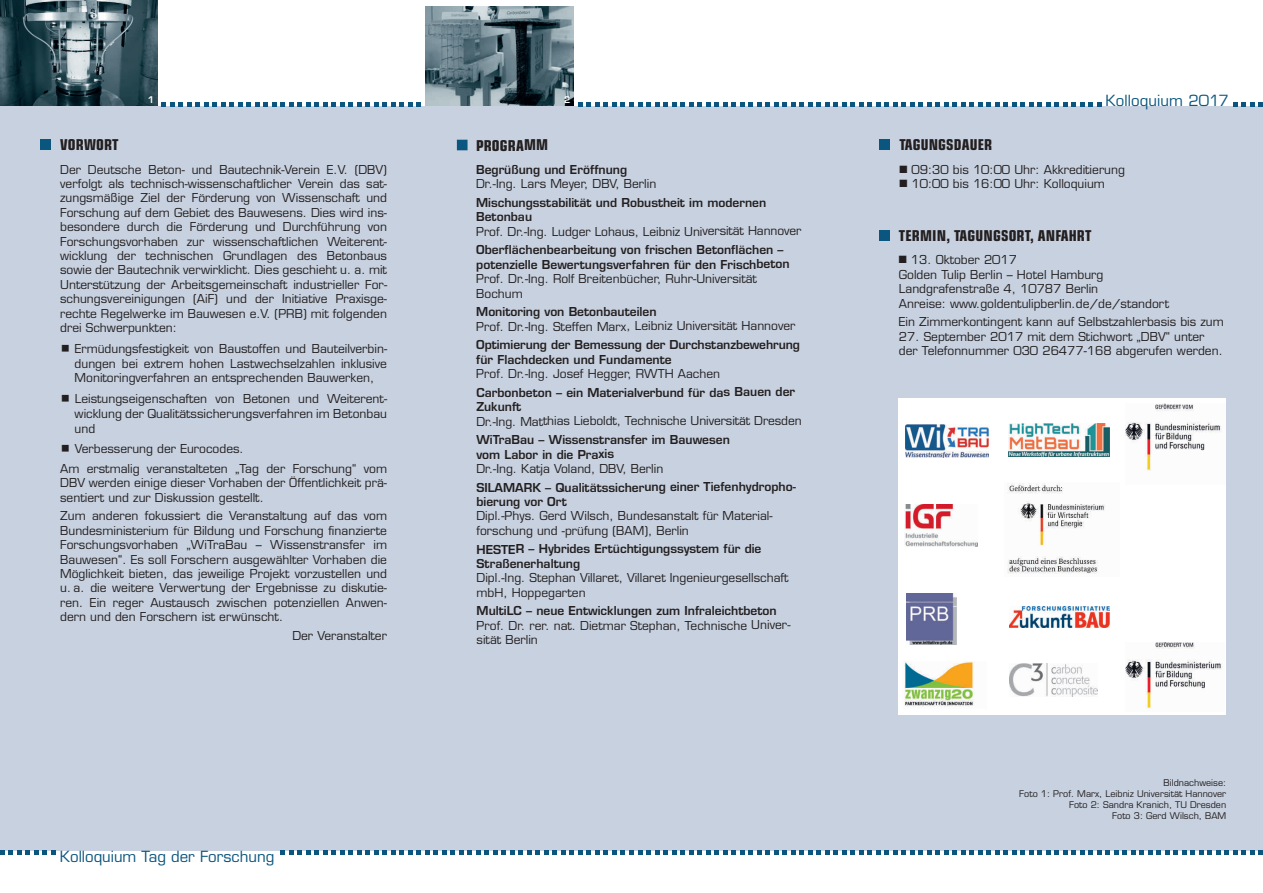
<style>
.page{position:relative;width:1263px;height:893px;background:#fff}
.page>*{position:absolute;margin:0;border:0;box-sizing:border-box;transform-origin:0 0}
.t1{font:700 condensed 15px "Eurostile LT";letter-spacing:.01em;color:#231f20}
.t2{font:15px "Eurostile LT";color:#0a567f}
.t3{font:12px/14.4px "Eurostile LT";color:#231f20}
.t4{font:600 12px/14.5px "Eurostile LT";color:#231f20}
.t5{font:9px/10.8px "Eurostile LT";color:#231f20;text-align:right}
.t6{font:600 9px "Eurostile LT";color:#fff}
.s1{font-family:"Apple SD Gothic Neo";font-weight:100}
</style>
<div class="page">
<img style="left:425px;top:7px;width:149px;height:99px">
<img style="left:0;top:0;width:157px;height:106px">
<div style="left:0;top:106px;width:1263px;height:745px;background:#c7d1df"></div>
<svg style="left:281px;top:850px;width:982px;height:5px"></svg>
<svg style="left:0;top:850px;width:55px;height:5px"></svg>
<div style="left:40px;top:139px;width:11px;height:11px;background:#0a567f"></div>
<svg style="left:1233px;top:102px;width:30px;height:4px"></svg>
<svg style="left:578px;top:102px;width:523px;height:4px"></svg>
<svg style="left:162px;top:102px;width:259px;height:4px"></svg>
<div style="left:879px;top:230px;width:11px;height:11px;background:#0a567f"></div>
<div style="left:457px;top:140px;width:10px;height:10px;background:#0a567f"></div>
<div style="left:880px;top:139px;width:10px;height:11px;background:#0a567f"></div>
<div style="left:898px;top:398px;width:328px;height:316px;background:#fff"></div>
<img style="left:906px;top:424px;width:83px;height:34px">
<img style="left:1008px;top:424px;width:102px;height:33px">
<img style="left:1125px;top:403px;width:97px;height:68px">
<img style="left:1125px;top:642px;width:98px;height:67px">
<img style="left:904px;top:505px;width:74px;height:42px">
<img style="left:1007px;top:483px;width:98px;height:91px">
<img style="left:904px;top:662px;width:70px;height:45px">
<img style="left:1010px;top:664px;width:87px;height:32px">
<img style="left:906px;top:593px;width:51px;height:51px">
<img style="left:1010px;top:606px;width:99px;height:21px">
<p class="t6" style="left:148px;top:97px;width:8px">1</p>
<p class="t6" style="left:564px;top:97px;width:8px">2</p>
<p class="t1" style="left:60px;top:139px;width:60px">VORWORT</p>
<p class="t3" style="left:60px;top:163px;width:329px;text-align:justify">Der Deutsche Beton- und Bautechnik-Verein E.V. (DBV) verfolgt als technisch-wissenschaftlicher Verein das sat&shy;zungsmäßige Ziel der Förderung von Wissenschaft und Forschung auf dem Gebiet des Bauwesens. Dies wird ins&shy;besondere durch die Förderung und Durchführung von Forschungsvorhaben zur wissenschaftlichen Weiterent&shy;wicklung der technischen Grundlagen des Betonbaus sowie der Bautechnik verwirklicht. Dies geschieht u. a. mit Unterstützung der Arbeitsgemeinschaft industrieller For&shy;schungsvereinigungen (AiF) und der Initiative Praxisge&shy;rechte Regelwerke im Bauwesen e.V. (PRB) mit folgenden drei Schwerpunkten:</p>
<p class="t3" style="left:75px;top:342px;width:314px;line-height:15px;text-align:justify;text-indent:-14px"><span class="s1">◼</span> Ermüdungsfestigkeit von Baustoffen und Bauteilverbin&shy;dungen bei extrem hohen Lastwechselzahlen inklusive Monitoringverfahren an entsprechenden Bauwerken,</p>
<p class="t3" style="left:75px;top:392px;width:314px;line-height:15px;text-align:justify;text-indent:-14px"><span class="s1">◼</span> Leistungseigenschaften von Betonen und Weiterent&shy;wicklung der Qualitätssicherungsverfahren im Betonbau und</p>
<p class="t3" style="left:60px;top:440px;width:328px;line-height:19.8px"><span class="s1">◼</span> Verbesserung der Eurocodes.<br>Am erstmalig veranstalteten „Tag der Forschung“ vom</p>
<p class="t3" style="left:60px;top:477px;width:328px">DBV werden einige dieser Vorhaben der Öffentlichkeit prä&shy;sentiert und zur Diskussion gestellt.</p>
<p class="t3" style="left:60px;top:510px;width:328px;text-align:justify">Zum anderen fokussiert die Veranstaltung auf das vom Bundesministerium für Bildung und Forschung finanzierte Forschungsvorhaben „WiTraBau – Wissenstransfer im Bauwesen“. Es soll Forschern ausgewählter Vorhaben die Möglichkeit bieten, das jeweilige Projekt vorzustellen und u. a. die weitere Verwertung der Ergebnisse zu diskutie&shy;ren. Ein reger Austausch zwischen potenziellen Anwen&shy;dern und den Forschern ist erwünscht.</p>
<p class="t3" style="left:292px;top:629px;width:96px">Der Veranstalter</p>
<p class="t2" style="left:60px;top:850px;width:216px">Kolloquium Tag der Forschung</p>
<p class="t1" style="left:476px;top:140px;width:73px">PROGRAMM</p>
<p class="t4" style="left:476px;top:163px;width:153px">Begrüßung und Eröffnung</p>
<p class="t3" style="left:476px;top:178px;width:182px">Dr.-Ing. Lars Meyer, DBV, Berlin</p>
<p class="t4" style="left:476px;top:196px;width:292px">Mischungsstabilität und Robustheit im modernen<br>Betonbau</p>
<p class="t3" style="left:476px;top:225px;width:327px">Prof. Dr.-Ing. Ludger Lohaus, Leibniz Universität Hannover</p>
<p class="t4" style="left:476px;top:244px;width:315px">Oberflächenbearbeitung von frischen Betonflächen – potenzielle Bewertungsverfahren für den Frischbeton</p>
<p class="t3" style="left:476px;top:273px;width:282px">Prof. Dr.-Ing. Rolf Breitenbücher, Ruhr-Universität<br>Bochum</p>
<p class="t4" style="left:476px;top:306px;width:182px">Monitoring von Betonbauteilen</p>
<p class="t3" style="left:476px;top:320px;width:321px">Prof. Dr.-Ing. Steffen Marx, Leibniz Universität Hannover</p>
<p class="t4" style="left:476px;top:339px;width:325px">Optimierung der Bemessung der Durchstanzbewehrung für Flachdecken und Fundamente</p>
<p class="t3" style="left:476px;top:368px;width:245px">Prof. Dr.-Ing. Josef Hegger, RWTH Aachen</p>
<p class="t4" style="left:476px;top:386px;width:320px">Carbonbeton – ein Materialverbund für das Bauen der<br>Zukunft</p>
<p class="t3" style="left:476px;top:415px;width:327px">Dr.-Ing. Matthias Lieboldt, Technische Universität Dresden</p>
<p class="t4" style="left:476px;top:434px;width:255px">WiTraBau – Wissenstransfer im Bauwesen vom Labor in die Praxis</p>
<p class="t3" style="left:476px;top:463px;width:188px">Dr.-Ing. Katja Voland, DBV, Berlin</p>
<p class="t4" style="left:476px;top:481px;width:321px">SILAMARK – Qualitätssicherung einer Tiefenhydropho&shy;bierung vor Ort</p>
<p class="t3" style="left:476px;top:510px;width:298px">Dipl.-Phys. Gerd Wilsch, Bundesanstalt für Material&shy;forschung und -prüfung (BAM), Berlin</p>
<p class="t4" style="left:476px;top:543px;width:286px">HESTER – Hybrides Ertüchtigungssystem für die<br>Straßenerhaltung</p>
<p class="t3" style="left:476px;top:572px;width:313px">Dipl.-Ing. Stephan Villaret, Villaret Ingenieurgesellschaft mbH, Hoppegarten</p>
<p class="t4" style="left:477px;top:605px;width:302px">MultiLC – neue Entwicklungen zum Infraleichtbeton</p>
<p class="t3" style="left:477px;top:619px;width:315px">Prof. Dr. rer. nat. Dietmar Stephan, Technische Univer&shy;sität Berlin</p>
<p class="t2" style="left:1106px;top:95px;width:125px">Kolloquium 2017</p>
<p class="t1" style="left:899px;top:139px;width:94px">TAGUNGSDAUER</p>
<p class="t3" style="left:899px;top:163px;width:227px">■ 09:30 bis 10:00 Uhr: Akkreditierung</p>
<p class="t3" style="left:899px;top:178px;width:207px">■ 10:00 bis 16:00 Uhr: Kolloquium</p>
<p class="t1" style="left:899px;top:230px;width:194px">TERMIN, TAGUNGSORT, ANFAHRT</p>
<p class="t3" style="left:899px;top:254px;width:272px">■ 13. Oktober 2017<br>Golden Tulip Berlin – Hotel Hamburg Landgrafenstraße 4, 10787 Berlin<br>Anreise: www.goldentulipberlin.de/de/standort</p>
<p class="t3" style="left:899px;top:316px;width:326px">Ein Zimmerkontingent kann auf Selbstzahlerbasis bis zum</p>
<p class="t3" style="left:899px;top:330px;width:325px">27. September 2017 mit dem Stichwort „DBV“ unter der Telefonnummer 030 26477-168 abgerufen werden.</p>
<p class="t5" style="left:1019px;top:778px;width:208px">Bildnachweise:<br>Foto 1: Prof. Marx, Leibniz Universität Hannover<br>Foto 2: Sandra Kranich, TU Dresden<br>Foto 3: Gerd Wilsch, BAM</p>
</div>
